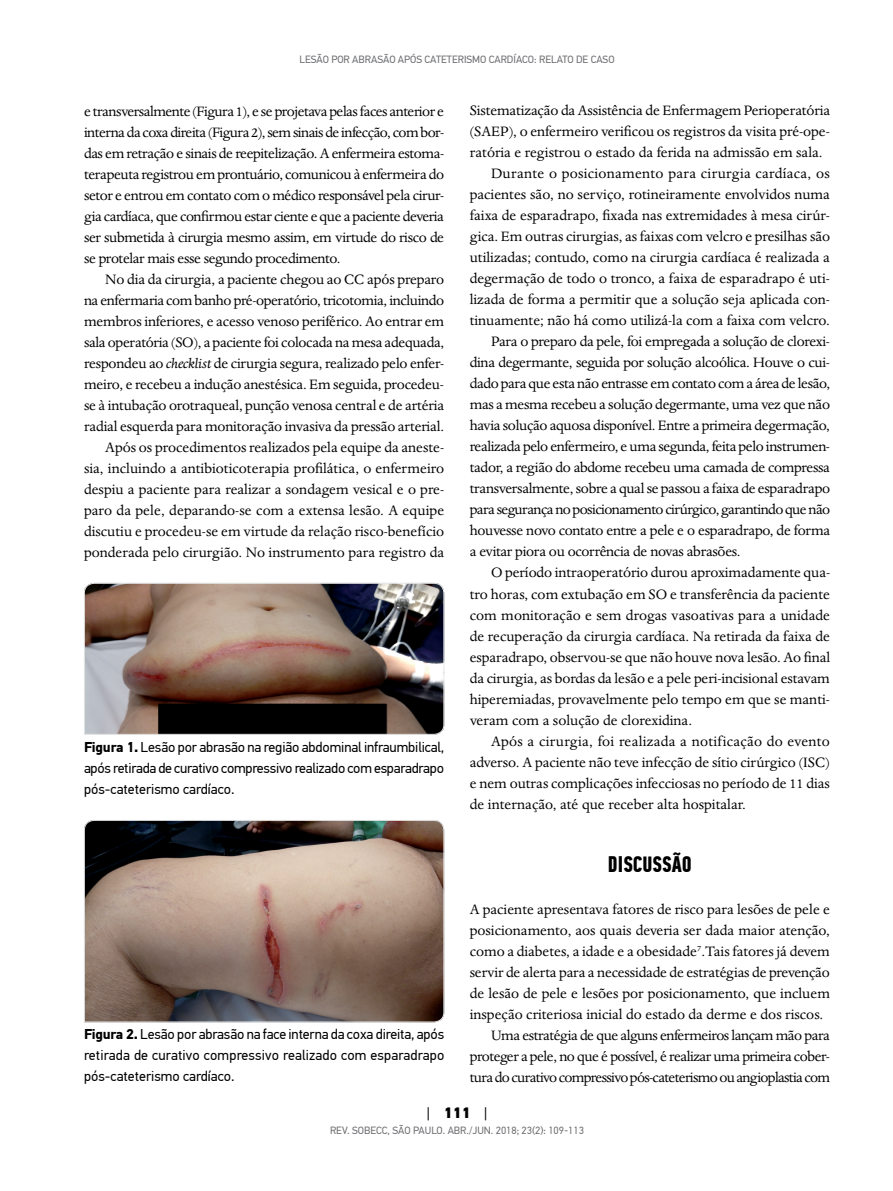
<style>
.page{position:relative;width:893px;height:1191px;background:#fff}
.page>*{position:absolute;margin:0;border:0;box-sizing:border-box;transform-origin:0 0}
.t1{font:700 22.5px "PF Din Text Comp Pro";color:#000}
.t2{font:15.75px/21px "Dante MT Std";letter-spacing:-.005em;color:#000;text-align:justify}
.t3{font:15.75px "Dante MT Std";letter-spacing:-.025em;color:#000}
.t4{font:15.75px "Dante MT Std";letter-spacing:-.03em;color:#000}
.t5{font:15.75px "Dante MT Std";letter-spacing:.015em;color:#000}
.t6{font:15.75px "Dante MT Std";letter-spacing:-.04em;color:#000}
.t7{font:15.75px "Dante MT Std";letter-spacing:-.035em;color:#000}
.t8{font:900 15px "PF Din Text Pro";color:#000}
.t9{font:14.25px/21px "PF Din Text Pro";color:#000;text-align:justify}
.t10{font:10.5px "PF Din Text Pro";color:#6d6e71}
.s1{font-style:italic}
.s2{font-weight:700}
.s3{font-weight:400}
</style>
<div class="page">
<img style="left:84px;top:582px;width:361px;height:153px">
<svg style="left:84px;top:820px;width:361px;height:202px;background:#847166"></svg>
<p class="t10" style="left:299px;top:53px;width:317px">LESÃO POR ABRASÃO APÓS CATETERISMO CARDÍACO: RELATO DE CASO</p>
<p class="t2" style="left:84px;top:100px;width:362px">e transversalmente (Figura 1), e se projetava pelas faces anterior e interna da coxa direita (Figura 2), sem sinais de infecção, com bor&shy;das em retração e sinais de reepitelização. A enfermeira estoma&shy;terapeuta registrou em prontuário, comunicou à enfermeira do setor e entrou em contato com o médico responsável pela cirur&shy;gia cardíaca, que confirmou estar ciente e que a paciente deveria ser submetida à cirurgia mesmo assim, em virtude do risco de se protelar mais esse segundo procedimento.</p>
<p class="t2" style="left:84px;top:268px;width:362px;text-align:right">No dia da cirurgia, a paciente chegou ao CC após preparo<br>na enfermaria com banho pré-operatório, tricotomia, incluindo membros inferiores, e acesso venoso periférico. Ao entrar em sala operatória (SO), a paciente foi colocada na mesa adequada, respondeu ao <span class="s1">checklist</span> de cirurgia segura, realizado pelo enfer&shy;meiro, e recebeu a indução anestésica. Em seguida, procedeu&shy;se à intubação orotraqueal, punção venosa central e de artéria radial esquerda para monitoração invasiva da pressão arterial.<br>Após os procedimentos realizados pela equipe da aneste&shy;sia, incluindo a antibioticoterapia profilática, o enfermeiro despiu a paciente para realizar a sondagem vesical e o pre&shy;paro da pele, deparando-se com a extensa lesão. A equipe discutiu e procedeu-se em virtude da relação risco-benefício ponderada pelo cirurgião. No instrumento para registro da</p>
<p class="t9" style="left:84px;top:736px;width:362px"><span class="s2">Figura 1.</span> Lesão por abrasão na região abdominal infraumbilical, após retirada de curativo compressivo realizado com esparadrapo pós-cateterismo cardíaco.</p>
<p class="t9" style="left:84px;top:1024px;width:362px"><span class="s2">Figura 2.</span> Lesão por abrasão na face interna da coxa direita, após retirada de curativo compressivo realizado com esparadrapo pós-cateterismo cardíaco.</p>
<p class="t2" style="left:470px;top:100px;width:362px">Sistematização da Assistência de Enfermagem Perioperatória</p>
<p class="t2" style="left:470px;top:121px;width:362px">(SAEP), o enfermeiro verificou os registros da visita pré-ope-</p>
<p class="t2" style="left:470px;top:142px;width:354px">ratória e registrou o estado da ferida na admissão em sala.</p>
<p class="t5" style="left:491px;top:164px;width:340px">Durante o posicionamento para cirurgia cardíaca, os</p>
<p class="t2" style="left:470px;top:184px;width:362px">pacientes são, no serviço, rotineiramente envolvidos numa</p>
<p class="t2" style="left:470px;top:205px;width:362px">faixa de esparadrapo, fixada nas extremidades à mesa cirúr-</p>
<p class="t2" style="left:470px;top:226px;width:362px">gica. Em outras cirurgias, as faixas com velcro e presilhas são</p>
<p class="t2" style="left:470px;top:247px;width:362px">utilizadas; contudo, como na cirurgia cardíaca é realizada a</p>
<p class="t2" style="left:470px;top:268px;width:362px">degermação de todo o tronco, a faixa de esparadrapo é uti-</p>
<p class="t2" style="left:470px;top:289px;width:362px">lizada de forma a permitir que a solução seja aplicada con-</p>
<p class="t2" style="left:470px;top:310px;width:362px">tinuamente; não há como utilizá-la com a faixa com velcro.</p>
<p class="t2" style="left:491px;top:331px;width:340px">Para o preparo da pele, foi empregada a solução de clorexi-</p>
<p class="t2" style="left:470px;top:352px;width:362px">dina degermante, seguida por solução alcoólica. Houve o cui-</p>
<p class="t3" style="left:470px;top:374px;width:362px">dado para que esta não entrasse em contato com a área de lesão,</p>
<p class="t2" style="left:470px;top:394px;width:362px">mas a mesma recebeu a solução degermante, uma vez que não</p>
<p class="t2" style="left:470px;top:415px;width:362px">havia solução aquosa disponível. Entre a primeira degermação,</p>
<p class="t3" style="left:470px;top:437px;width:362px">realizada pelo enfermeiro, e uma segunda, feita pelo instrumen-</p>
<p class="t2" style="left:470px;top:457px;width:362px">tador, a região do abdome recebeu uma camada de compressa</p>
<p class="t2" style="left:470px;top:478px;width:362px">transversalmente, sobre a qual se passou a faixa de esparadrapo</p>
<p class="t7" style="left:470px;top:500px;width:362px">para segurança no posicionamento cirúrgico, garantindo que não</p>
<p class="t2" style="left:470px;top:520px;width:362px">houvesse novo contato entre a pele e o esparadrapo, de forma</p>
<p class="t2" style="left:470px;top:541px;width:272px">a evitar piora ou ocorrência de novas abrasões.</p>
<p class="t2" style="left:491px;top:562px;width:341px">O período intraoperatório durou aproximadamente qua-</p>
<p class="t2" style="left:470px;top:583px;width:362px">tro horas, com extubação em SO e transferência da paciente</p>
<p class="t2" style="left:470px;top:604px;width:362px">com monitoração e sem drogas vasoativas para a unidade</p>
<p class="t2" style="left:470px;top:625px;width:362px">de recuperação da cirurgia cardíaca. Na retirada da faixa de</p>
<p class="t2" style="left:470px;top:646px;width:362px">esparadrapo, observou-se que não houve nova lesão. Ao final</p>
<p class="t2" style="left:470px;top:667px;width:362px">da cirurgia, as bordas da lesão e a pele peri-incisional estavam</p>
<p class="t2" style="left:470px;top:688px;width:362px">hiperemiadas, provavelmente pelo tempo em que se manti-</p>
<p class="t2" style="left:470px;top:709px;width:224px">veram com a solução de clorexidina.</p>
<p class="t5" style="left:491px;top:731px;width:340px">Após a cirurgia, foi realizada a notificação do evento</p>
<p class="t2" style="left:470px;top:751px;width:362px">adverso. A paciente não teve infecção de sítio cirúrgico (ISC)</p>
<p class="t2" style="left:470px;top:772px;width:362px">e nem outras complicações infecciosas no período de 11 dias</p>
<p class="t2" style="left:470px;top:793px;width:278px">de internação, até que receber alta hospitalar.</p>
<h1 class="t1" style="left:608px;top:850px;width:86px">DISCUSSÃO</h1>
<p class="t2" style="left:470px;top:898px;width:362px">A paciente apresentava fatores de risco para lesões de pele e</p>
<p class="t2" style="left:470px;top:919px;width:362px">posicionamento, aos quais deveria ser dada maior atenção,</p>
<p class="t2" style="left:470px;top:940px;width:362px">como a diabetes, a idade e a obesidade<sup>7</sup>.Tais fatores já devem</p>
<p class="t2" style="left:470px;top:961px;width:361px">servir de alerta para a necessidade de estratégias de prevenção</p>
<p class="t2" style="left:470px;top:982px;width:362px">de lesão de pele e lesões por posicionamento, que incluem</p>
<p class="t2" style="left:470px;top:1003px;width:355px">inspeção criteriosa inicial do estado da derme e dos riscos.</p>
<p class="t4" style="left:491px;top:1026px;width:340px">Uma estratégia de que alguns enfermeiros lançam mão para</p>
<p class="t4" style="left:470px;top:1046px;width:362px">proteger a pele, no que é possível, é realizar uma primeira cober-</p>
<p class="t6" style="left:470px;top:1067px;width:362px">tura do curativo compressivo pós-cateterismo ou angioplastia com</p>
<p class="t8" style="left:427px;top:1102px;width:62px"><span class="s3">|</span> 111 <span class="s3">|</span></p>
<p class="t10" style="left:330px;top:1124px;width:255px">REV. SOBECC, SÃO PAULO. ABR./JUN. 2018; 23(2): 109-113</p>
</div>
